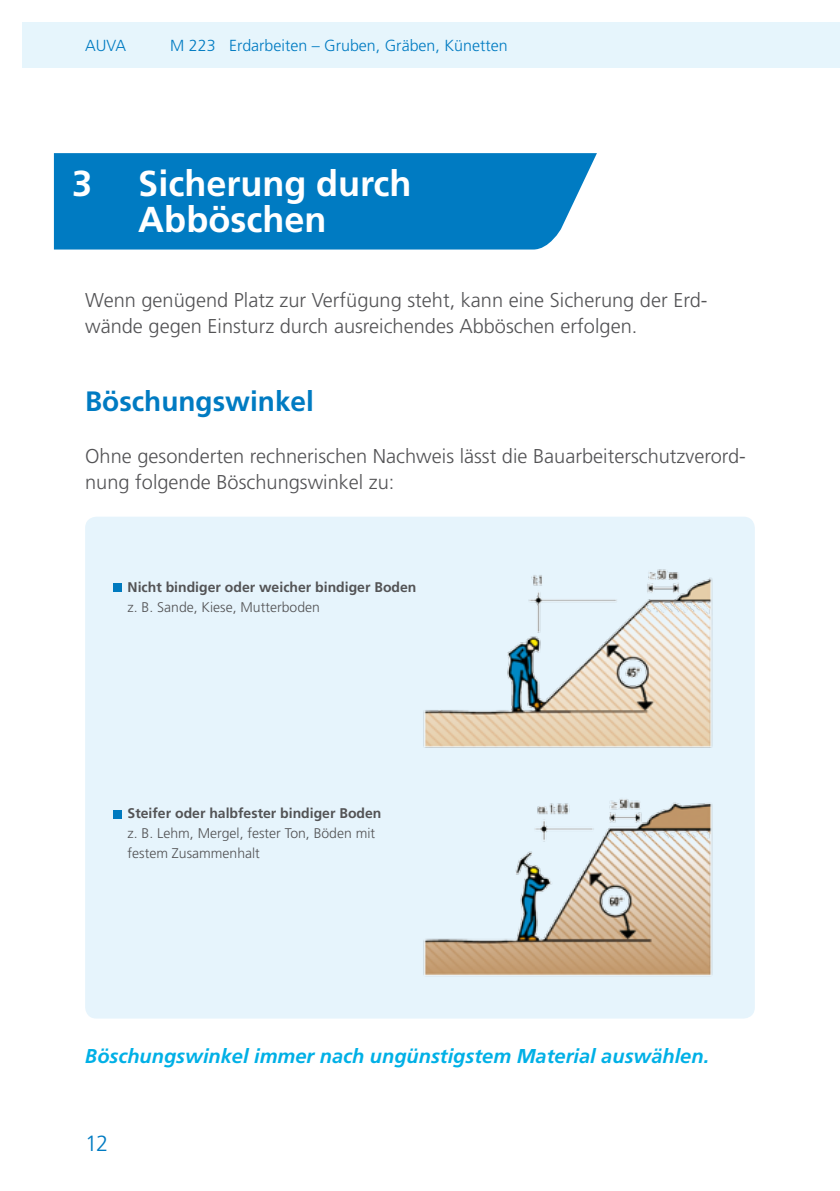
<style>
.page{position:relative;width:840px;height:1191px;background:#fff}
.page>*{position:absolute;margin:0;border:0;box-sizing:border-box;transform-origin:0 0}
.t1{font:700 36px/36px "Frutiger LT Std";color:#fff}
.t2{font:700 28px "Frutiger LT Std";color:#007bc2}
.t3{font:300 22px "Frutiger LT Std";color:#007bc2}
.t4{font:300 20px/26px "Frutiger LT Std";color:#535355}
.t5{font:italic 700 20px "Frutiger LT Std";color:#00b0e6}
.t6{font:300 16px "Frutiger LT Std";color:#007bc2}
.t7{font:300 14px/20px "Frutiger LT Std";color:#535355}
.t8{font:700 14px "Frutiger LT Std";color:#535355}
</style>
<div class="page">
<div style="left:23px;top:23px;width:816px;height:45px;background:#e6f5fc"></div>
<div style="left:54px;top:153px;width:542px;height:97px;background:#007bc2"></div>
<div style="left:85px;top:516px;width:669px;height:502px;background:#e6f4fc;border-radius:11px"></div>
<img style="left:423px;top:799px;width:290px;height:176px">
<img style="left:423px;top:569px;width:290px;height:179px">
<div style="left:113px;top:583px;width:9px;height:9px;background:#007abf"></div>
<div style="left:113px;top:810px;width:9px;height:8px;background:#007abf"></div>
<p class="t6" style="left:85px;top:37px;width:42px">AUVA</p>
<p class="t6" style="left:170px;top:37px;width:338px">M 223 Erdarbeiten – Gruben, Gräben, Künetten</p>
<h1 class="t1" style="left:72px;top:166px;width:22px">3</h1>
<h1 class="t1" style="left:138px;top:166px;width:275px">Sicherung durch -Abböschen</h1>
<p class="t4" style="left:85px;top:287px;width:622px">Wenn genügend Platz zur Verfügung steht, kann eine Sicherung der Erd&shy;wände gegen Einsturz durch ausreichendes Abböschen erfolgen.</p>
<h2 class="t2" style="left:85px;top:385px;width:230px">Böschungswinkel</h2>
<p class="t4" style="left:85px;top:444px;width:662px">Ohne gesonderten rechnerischen Nachweis lässt die Bauarbeiterschutzverord&shy;nung folgende Böschungswinkel zu:</p>
<p class="t8" style="left:127px;top:579px;width:290px">Nicht bindiger oder weicher bindiger Boden</p>
<p class="t7" style="left:127px;top:597px;width:194px">z. B. Sande, Kiese, Mutterboden</p>
<p class="t8" style="left:127px;top:805px;width:255px">Steifer oder halbfester bindiger Boden</p>
<p class="t7" style="left:127px;top:823px;width:249px">z. B. Lehm, Mergel, fester Ton, Böden mit festem Zusammenhalt</p>
<p class="t5" style="left:85px;top:1044px;width:625px">Böschungswinkel immer nach ungünstigstem Material auswählen.</p>
<p class="t3" style="left:85px;top:1131px;width:25px">12</p>
</div>
